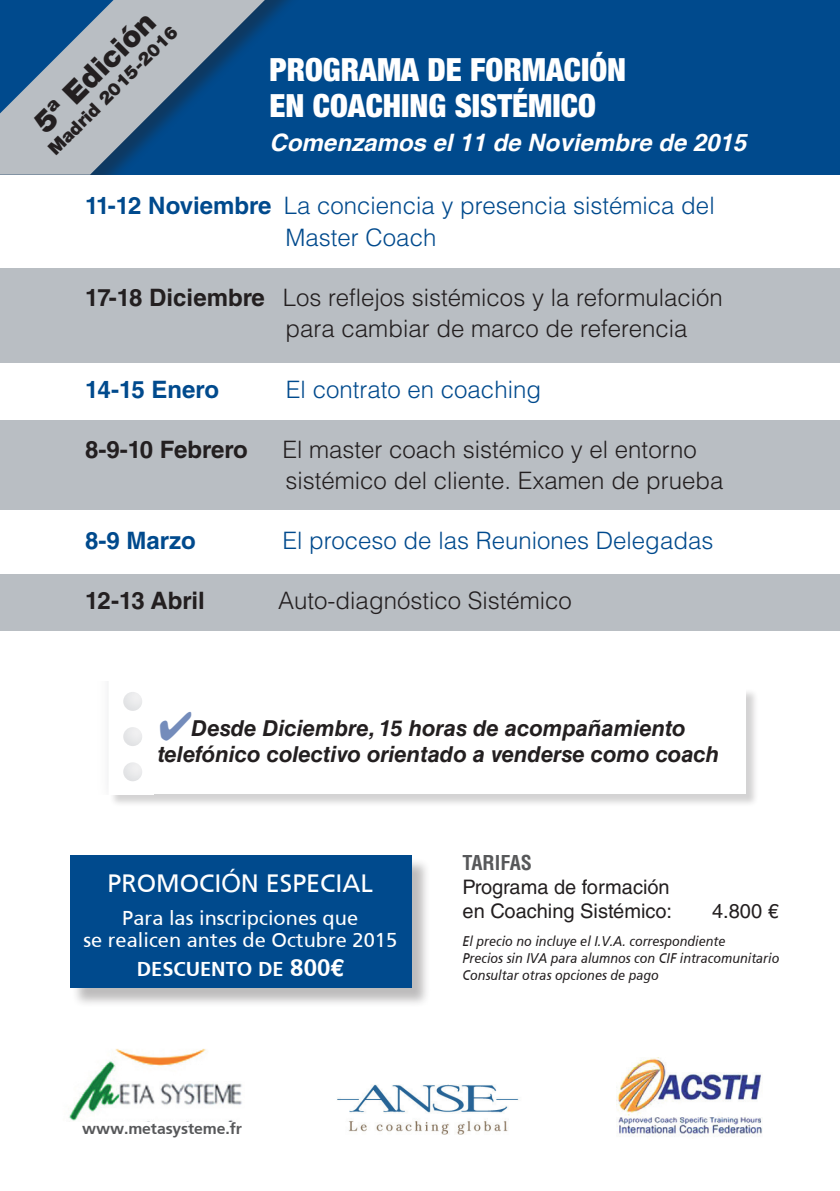
<style>
.page{position:relative;width:840px;height:1191px;background:#fff}
.page>*{position:absolute;margin:0;border:0;box-sizing:border-box;transform-origin:0 0}
.t1{font:900 condensed 32px/36px "Helvetica Neue LT Std";color:#fff}
.t2{font:900 30px "Helvetica Neue";color:#231f20}
.t3{font:25px "Frutiger SAIN Rmv 1 Roman";color:#fff}
.t4{font:300 24px/31.6px "Helvetica LT Std";color:#231f20}
.t5{font:300 24px/31.6px "Helvetica LT Std";color:#004a8d}
.t6{font:italic 700 24px "Helvetica cyr";color:#fff}
.t7{font:700 24px "Helvetica LT Std";letter-spacing:-.015em;color:#231f20}
.t8{font:700 24px "Helvetica LT Std";color:#004a8d}
.t9{font:italic 700 22px/26.4px "Helvetica LT Std";color:#231f20;text-align:center}
.t10{font:20px/22px "Frutiger SAIN Rmv 1 Roman";color:#fff;text-align:center}
.t11{font:20px/24px "Helvetica LT Std";color:#231f20}
.t12{font:700 20px "Frutiger SAIN Bdv 1";color:#fff}
.t13{font:700 condensed 20px "Helvetica LT Std";color:#57585a}
.t14{font:900 18px "Helvetica Neue";color:#231f20}
.t15{font:700 15.8px "Frutiger SAIN Bdv 1";letter-spacing:-.005em;color:#57585a}
.t16{font:italic 14px/16.8px "Frutiger SAIN Itv 1";color:#231f20;scale:.9 1}
.s1{font-weight:700}
.s2{font-family:"Helvetica LT Std"}
.s3{font-size:24px}
.s4{font-family:"Helvetica LT Std";font-size:24px}
</style>
<div class="page">
<div style="left:0;top:0;width:839px;height:175px;background:#004a8d"></div>
<svg style="left:0;top:0;width:265px;height:175px;fill:#b9bec3"></svg>
<div style="left:0;top:268px;width:839px;height:95px;background:#b9bec3"></div>
<div style="left:0;top:420px;width:839px;height:90px;background:#b9bec3"></div>
<div style="left:0;top:574px;width:839px;height:57px;background:#b9bec3"></div>
<div style="left:71px;top:857px;width:360px;height:150px;background:#231f20;opacity:.3"></div>
<div style="left:69px;top:855px;width:342px;height:133px;background:#004a8d"></div>
<img style="left:616px;top:1057px;width:147px;height:79px">
<img style="left:337px;top:1084px;width:182px;height:51px">
<img style="left:69px;top:1048px;width:173px;height:73px">
<div style="left:109px;top:687px;width:649px;height:120px;background:#231f20;opacity:.2"></div>
<div style="left:108px;top:686px;width:637px;height:108px;background:#fff"></div>
<svg style="left:123px;top:692px;width:19px;height:89px"></svg>
<p class="t2" style="left:26px;top:115px;width:159px;rotate:-45deg">5ª Edición</p>
<p class="t14" style="left:44px;top:144px;width:176px;rotate:-45deg">Madrid 2015-2016</p>
<h1 class="t1" style="left:269px;top:51px;width:358px">PROGRAMA DE FORMACIÓN<br>EN COACHING SISTÉMICO</h1>
<p class="t6" style="left:269px;top:129px;width:478px">Comenzamos el 11 de Noviembre de 2015</p>
<p class="t5" style="left:285px;top:189px;width:430px;text-indent:-200px"><span class="s1">11-12 Noviembre</span> La conciencia y presencia sistémica del<br>Master Coach</p>
<p class="t4" style="left:285px;top:281px;width:438px;text-indent:-200px"><span class="s1">17-18 Diciembre</span> Los reflejos sistémicos y la reformulación para cambiar de marco de referencia</p>
<p class="t8" style="left:85px;top:374px;width:135px">14-15 Enero</p>
<p class="t5" style="left:286px;top:373px;width:256px">El contrato en coaching</p>
<p class="t7" style="left:85px;top:434px;width:164px">8-9-10 Febrero</p>
<p class="t4" style="left:282px;top:433px;width:442px">El master coach sistémico y el entorno sistémico del cliente. Examen de prueba</p>
<p class="t8" style="left:85px;top:526px;width:112px">8-9 Marzo</p>
<p class="t5" style="left:282px;top:525px;width:432px">El proceso de las Reuniones Delegadas</p>
<p class="t7" style="left:85px;top:586px;width:121px">12-13 Abril</p>
<p class="t4" style="left:278px;top:585px;width:295px">Auto-diagnóstico Sistémico</p>
<p class="t9" style="left:158px;top:714px;width:562px">Desde Diciembre, 15 horas de acompañamiento telefónico colectivo orientado a venderse como coach</p>
<p class="t3" style="left:107px;top:868px;width:267px">PROMOCI<span class="s2">Ó</span>N ESPECIAL</p>
<p class="t10" style="left:83px;top:907px;width:315px">Para las inscripciones que<br>se realicen antes de Octubre 2015</p>
<p class="t12" style="left:137px;top:957px;width:208px">DESCUENTO DE <span class="s3">800</span><span class="s4">€</span></p>
<p class="t15" style="left:82px;top:1119px;width:161px">www.metasysteme.fr</p>
<p class="t13" style="left:462px;top:850px;width:71px">TARIFAS</p>
<p class="t11" style="left:462px;top:875px;width:211px">Programa de formación en Coaching Sistémico:</p>
<p class="t11" style="left:711px;top:899px;width:68px">4.800 €</p>
<p class="t16" style="left:462px;top:933px;width:353px">El precio no incluye el I.V.A. correspondiente<br>Precios sin IVA para alumnos con CIF intracomunitario<br>Consultar otras opciones de pago</p>
</div>
